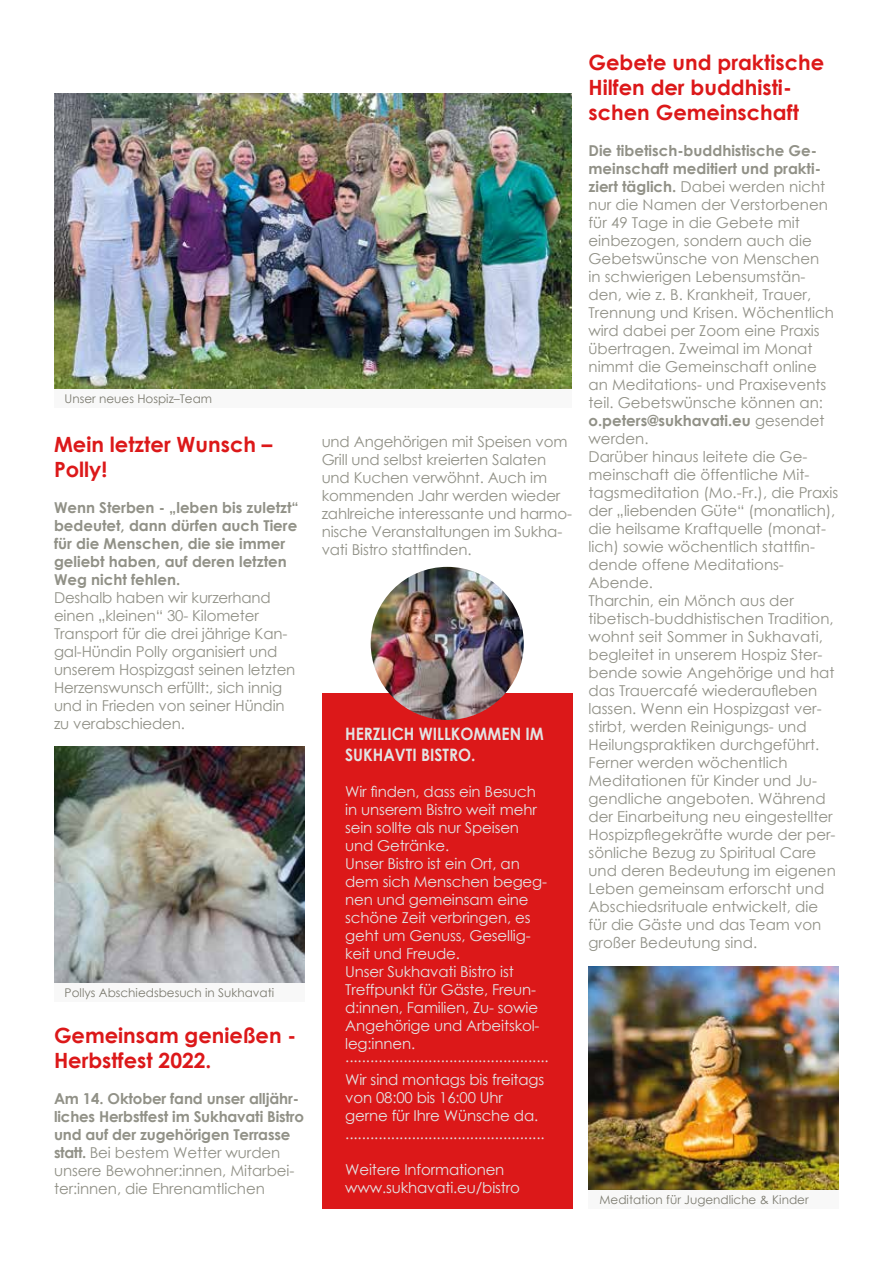
<style>
.page{position:relative;width:893px;height:1263px;background:#fff}
.page>*{position:absolute;margin:0;border:0;box-sizing:border-box;transform-origin:0 0}
.t1{font:700 21px/25.2px "Century Gothic";color:#dc1819}
.t2{font:700 17.1px/20.5px "Century Gothic";color:#e3e3e3;scale:.91 1}
.t3{font:15px/18px "Century Gothic";color:#919187}
.t4{font:15px/18px "Century Gothic";letter-spacing:-.01em;color:#e3e3e3}
.t5{font:700 15px/18px "Century Gothic";color:#919187}
.t6{font:12px "Century Gothic";color:#7c7b70}
.s1{font-weight:400}
.s2{font-weight:700}
</style>
<div class="page">
<div style="left:322px;top:693px;width:250px;height:516px;background:#dc1819"></div>
<div style="left:54px;top:389px;width:518px;height:19px;background:#f8f8f8"></div>
<div style="left:54px;top:982px;width:250px;height:20px;background:#f8f8f8"></div>
<div style="left:588px;top:1189px;width:251px;height:20px;background:#f8f8f8"></div>
<img style="left:371px;top:567px;width:153px;height:153px;border-radius:77px">
<img style="left:54px;top:94px;width:518px;height:295px">
<img style="left:54px;top:746px;width:250px;height:236px">
<img style="left:588px;top:966px;width:251px;height:223px">
<p class="t6" style="left:65px;top:390px;width:149px">Unser neues Hospiz–Team</p>
<h1 class="t1" style="left:54px;top:430px;width:220px">Mein letzter Wunsch –<br>Polly!</h1>
<p class="t5" style="left:54px;top:498px;width:246px">Wenn Sterben - „leben bis zuletzt“ bedeutet, dann dürfen auch Tiere für die Menschen, die sie immer geliebt haben, auf deren letzten<br>Weg nicht fehlen.</p>
<p class="t3" style="left:54px;top:588px;width:243px">Deshalb haben wir kurzerhand einen „kleinen“ 30- Kilometer<br>Transport für die drei jährige Kan&shy;gal-Hündin Polly organisiert und unserem Hospizgast seinen letzten<br>Herzenswunsch erfüllt:, sich innig und in Frieden von seiner Hündin zu verabschieden.</p>
<p class="t6" style="left:65px;top:984px;width:211px">Pollys Abschiedsbesuch in Sukhavati</p>
<h1 class="t1" style="left:54px;top:1022px;width:244px">Gemeinsam genießen -<br>Herbstfest 2022.</h1>
<p class="t5" style="left:54px;top:1089px;width:252px">Am 14. Oktober fand unser alljähr&shy;liches Herbstfest im Sukhavati Bistro und auf der zugehörigen Terrasse statt. <span class="s1">Bei bestem Wetter wurden unsere Bewohner:innen, Mitarbei&shy;ter:innen, die Ehrenamtlichen</span></p>
<p class="t3" style="left:322px;top:432px;width:252px">und Angehörigen mit Speisen vom<br>Grill und selbst kreierten Salaten und Kuchen verwöhnt. Auch im kommenden Jahr werden wieder zahlreiche interessante und harmo&shy;nische Veranstaltungen im Sukha&shy;vati Bistro stattfinden.</p>
<p class="t2" style="left:345px;top:723px;width:220px">HERZLICH WILLKOMMEN IM<br>SUKHAVTI BISTRO.</p>
<p class="t4" style="left:345px;top:782px;width:203px">Wir finden, dass ein Besuch in unserem Bistro weit mehr sein sollte als nur Speisen und Getränke.<br>Unser Bistro ist ein Ort, an dem sich Menschen begeg&shy;nen und gemeinsam eine schöne Zeit verbringen, es geht um Genuss, Gesellig&shy;keit und Freude.<br>Unser Sukhavati Bistro ist<br>Treffpunkt für Gäste, Freun&shy;d:innen, Familien, Zu- sowie<br>Angehörige und Arbeitskol&shy;leg:innen.</p>
<p class="t4" style="left:345px;top:1045px;width:205px;line-height:22.5px">.................................................<br>Wir sind montags bis freitags</p>
<p class="t4" style="left:345px;top:1088px;width:201px">von 08:00 bis 16:00 Uhr gerne für Ihre Wünsche da. ................................................</p>
<p class="t4" style="left:345px;top:1160px;width:176px">Weitere Informationen www.sukhavati.eu/bistro</p>
<h1 class="t1" style="left:588px;top:49px;width:237px">Gebete und praktische<br>Hilfen der buddhisti&shy;schen Gemeinschaft</h1>
<p class="t3" style="left:588px;top:142px;width:251px"><span class="s2">Die tibetisch-buddhistische Ge&shy;meinschaft meditiert und prakti&shy;ziert täglich.</span> Dabei werden nicht nur die Namen der Verstorbenen für 49 Tage in die Gebete mit einbezogen, sondern auch die<br>Gebetswünsche von Menschen<br>in schwierigen Lebensumstän&shy;den, wie z. B. Krankheit, Trauer,<br>Trennung und Krisen. Wöchentlich wird dabei per Zoom eine Praxis übertragen. Zweimal im Monat nimmt die Gemeinschaft online an Meditations- und Praxisevents teil. Gebetswünsche können an: <span class="s2">o.peters@sukhavati.eu</span> gesendet werden.<br>Darüber hinaus leitete die Ge&shy;meinschaft die öffentliche Mit&shy;tagsmeditation (Mo.-Fr.), die Praxis der „liebenden Güte“ (monatlich), die heilsame Kraftquelle (monat&shy;lich) sowie wöchentlich stattfin&shy;dende offene Meditations-<br>Abende.<br>Tharchin, ein Mönch aus der tibetisch-buddhistischen Tradition, wohnt seit Sommer in Sukhavati, begleitet in unserem Hospiz Ster&shy;bende sowie Angehörige und hat das Trauercafé wiederaufleben lassen. Wenn ein Hospizgast ver&shy;stirbt, werden Reinigungs- und<br>Heilungspraktiken durchgeführt.<br>Ferner werden wöchentlich<br>Meditationen für Kinder und Ju&shy;gendliche angeboten. Während der Einarbeitung neu eingestellter<br>Hospizpflegekräfte wurde der per&shy;sönliche Bezug zu Spiritual Care und deren Bedeutung im eigenen<br>Leben gemeinsam erforscht und<br>Abschiedsrituale entwickelt, die für die Gäste und das Team von großer Bedeutung sind.</p>
<p class="t6" style="left:600px;top:1191px;width:211px">Meditation für Jugendliche &amp; Kinder</p>
</div>
